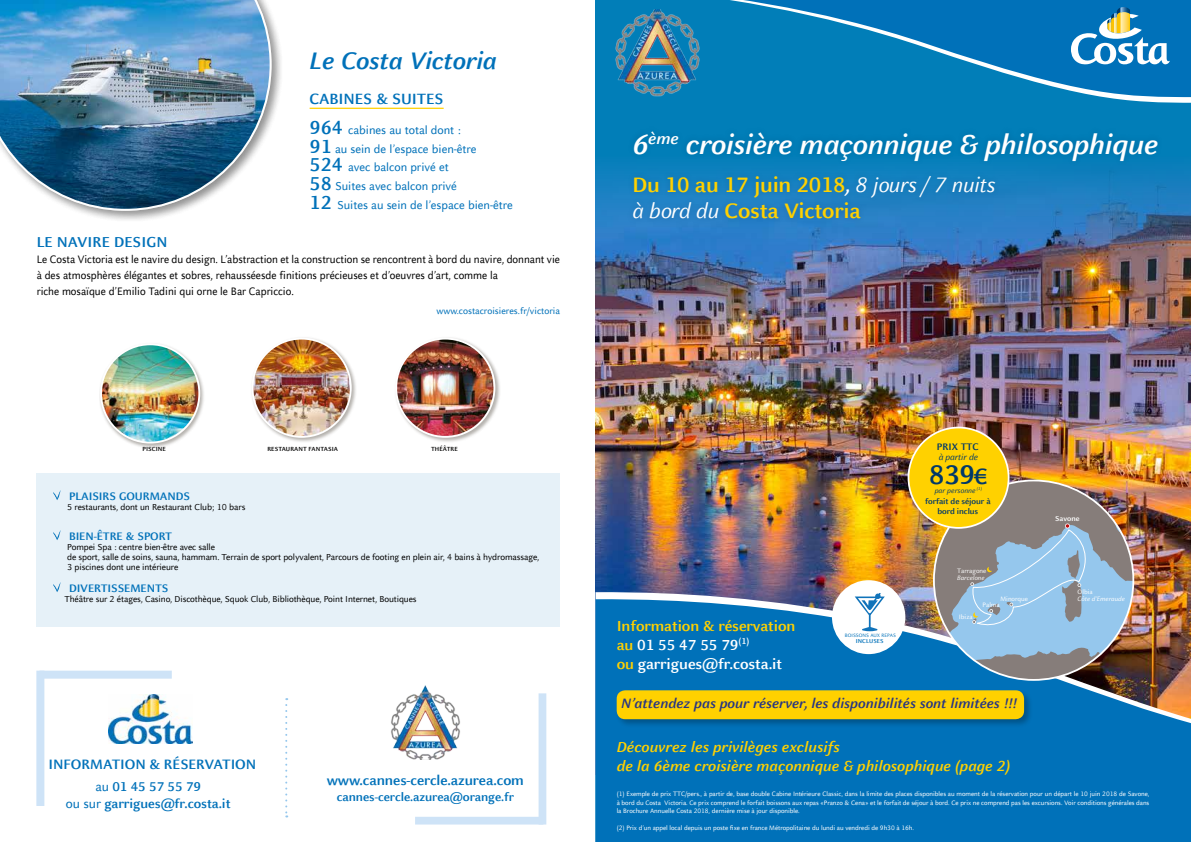
<style>
.page{position:relative;width:1191px;height:842px;background:#fff}
.page>*{position:absolute;margin:0;border:0;box-sizing:border-box;transform-origin:0 0}
.t1{font:italic 700 30.1px "Celeste Sans Offc Pro";letter-spacing:-.01em;color:#fff}
.t2{font:700 29.5px "Celeste Sans Offc Pro";color:#003869}
.t3{font:italic 700 26.3px "Celeste Sans Offc Pro";letter-spacing:-.01em;color:#0071b9}
.t4{font:700 23px/26.5px "Celeste Sans Offc Pro";letter-spacing:-.01em;color:#ffd100}
.t5{font:700 16.4px "Celeste Sans Offc Pro";letter-spacing:-.01em;color:#0071b9}
.t6{font:italic 700 16px/19.2px "Celeste Sans Offc Pro";color:#ffd100}
.t7{font:700 16px/19.2px "Celeste Sans Offc Pro";letter-spacing:-.005em;color:#fff}
.t8{font:700 15.9px "Celeste Sans Offc Pro";color:#0071b9}
.t9{font:italic 700 15px "Celeste Sans Offc Pro";color:#283583}
.t10{font:700 15px "Celeste Sans Offc Pro";letter-spacing:-.005em;color:#0071b9}
.t11{font:700 14px/16.8px "Celeste Sans Offc Pro";letter-spacing:-.005em;color:#0071b9;text-align:center}
.t12{font:700 13px "Celeste Sans Offc Pro";letter-spacing:-.005em;color:#0071b9}
.t13{font:12.6px/18.9px "Celeste Sans Offc Pro";color:#0071b9}
.t14{font:700 12px "Celeste Sans Offc Pro";letter-spacing:-.01em;color:#0071b9}
.t15{font:11.9px/15.9px "Celeste Sans Offc Pro";color:#000;scale:.95 1}
.t16{font:700 10.4px "Celeste Sans Offc Pro";letter-spacing:-.01em;color:#003869}
.t17{font:10px "Celeste Sans Offc Pro";color:#0071b9}
.t18{font:italic 9.6px "Celeste Sans Offc Pro";letter-spacing:-.01em;color:#003869}
.t19{font:9.5px/10px "Celeste Sans Offc Pro";letter-spacing:-.01em;color:#000}
.t20{font:700 8.7px/9.2px "Celeste Sans Offc Pro";letter-spacing:-.01em;color:#003869;text-align:center}
.t21{font:700 7.9px "Celeste Sans Offc Pro";color:#fff}
.t22{font:italic 7.8px "Celeste Sans Offc Pro";letter-spacing:.005em;color:#003869}
.t23{font:7px/8.4px "Celeste Sans Offc Pro";letter-spacing:-.005em;color:#fff;text-align:justify}
.t24{font:italic 7px "Celeste Sans Offc Pro";color:#fff}
.t25{font:700 6.6px "Celeste Sans OT";letter-spacing:.005em;color:#000}
.t26{font:700 6.3px "Celeste Sans Offc Pro";color:#0071b9}
.t27{font:5.3px "Celeste Sans Offc Pro";color:#0071b9}
.s1{font-weight:700;font-size:20.6px}
.s2{font-style:italic;color:#fff}
.s3{font-weight:400;font-style:italic;color:#fff}
.s4{font-weight:400}
.s5{font-style:inherit}
.s6{font-size:24.3px}
.s7{color:#ffd100}
</style>
<div class="page">
<div style="left:595px;top:0;width:596px;height:842px;background:#017eb8"></div>
<img style="left:595px;top:169px;width:596px;height:423px">
<svg style="left:595px;top:599px;width:596px;height:243px;fill:#0071b9"></svg>
<svg style="left:1104px;top:97px;width:87px;height:6px"></svg>
<svg style="left:653px;top:0;width:538px;height:97px"></svg>
<svg style="left:1070px;top:7px;width:99px;height:58px"></svg>
<img style="left:615px;top:10px;width:88px;height:87px">
<div style="left:615px;top:689px;width:418px;height:40px;background:#000;opacity:.26"></div>
<div style="left:616px;top:690px;width:408px;height:29px;background:#ffd100;border-radius:9px"></div>
<div style="left:36px;top:671px;width:8px;height:135px;background:#cee3f7"></div>
<div style="left:39px;top:671px;width:133px;height:8px;background:#cee3f7"></div>
<div style="left:0;top:0;width:284px;height:223px;background:#000;opacity:.25"></div>
<img style="left:0;top:0;width:272px;height:211px">
<div style="left:394px;top:336px;width:107px;height:107px;background:#69635a;opacity:.5"></div>
<img style="left:396px;top:339px;width:98px;height:97px">
<div style="left:395px;top:338px;width:100px;height:100px;border:2px solid #fff;border-radius:50%"></div>
<div style="left:99px;top:342px;width:107px;height:107px;background:#69635a;opacity:.5"></div>
<img style="left:101px;top:344px;width:98px;height:99px;border-radius:49px">
<div style="left:100px;top:343px;width:100px;height:100px;border:2px solid #fff;border-radius:50%"></div>
<div style="left:36px;top:473px;width:523px;height:153px;background:#e6f1f8"></div>
<svg style="left:53px;top:490px;width:8px;height:10px"></svg>
<svg style="left:53px;top:530px;width:8px;height:10px"></svg>
<svg style="left:53px;top:582px;width:8px;height:10px"></svg>
<div style="left:250px;top:336px;width:107px;height:107px;background:#69635a;opacity:.5"></div>
<img style="left:252px;top:339px;width:99px;height:98px;border-radius:49px">
<div style="left:251px;top:338px;width:101px;height:100px;border:2px solid #fff;border-radius:50%"></div>
<hr style="left:310px;top:108px;width:134px;height:1px;background:#ffd100">
<div style="left:627px;top:125px;width:537px;height:100px;background:#003869;opacity:.25"></div>
<svg style="left:934px;top:480px;width:199px;height:200px;background:#8d9da9"></svg>
<div style="left:908px;top:427px;width:100px;height:101px;background:#ffd100;border-radius:50%"></div>
<div style="left:907px;top:427px;width:102px;height:102px;border:2px solid #fff;border-radius:50%"></div>
<div style="left:538px;top:693px;width:8px;height:131px;background:#cee3f7"></div>
<div style="left:415px;top:817px;width:128px;height:7px;background:#cee3f7"></div>
<img style="left:108px;top:694px;width:84px;height:49px">
<img style="left:391px;top:685px;width:69px;height:75px">
<svg style="left:285px;top:698px;width:2px;height:119px"></svg>
<div style="left:832px;top:580px;width:73px;height:74px;background:#fff;border-radius:50%"></div>
<svg style="left:854px;top:593px;width:30px;height:38px"></svg>
<h3 class="t3" style="left:310px;top:44px;width:189px">Le Costa Victoria</h3>
<h3 class="t5" style="left:310px;top:88px;width:135px">CABINES &amp; SUITES</h3>
<h3 class="t13" style="left:310px;top:120px;width:205px"><span class="s1">964</span> cabines au total dont :<br><span class="s1">91</span> au sein de l’espace bien-être<br><span class="s1">524</span> avec balcon privé et<br><span class="s1">58</span> Suites avec balcon privé<br><span class="s1">12</span> Suites au sein de l’espace bien-être</h3>
<h1 class="t1" style="left:632px;top:125px;width:527px">6<sup>ème</sup> croisière maçonnique &amp; philosophique</h1>
<h3 class="t4" style="left:632px;top:170px;width:365px">Du 10 au 17 juin 2018<span class="s2">,</span> <span class="s3">8 jours / 7 nuits à bord du</span> Costa Victoria</h3>
<h3 class="t8" style="left:37px;top:232px;width:132px">LE NAVIRE DESIGN</h3>
<p class="t15" style="left:37px;top:251px;width:552px">Le Costa Victoria est le navire du design. L’abstraction et la construction se rencontrent à bord du navire, donnant vie à des atmosphères élégantes et sobres, rehausséesde finitions précieuses et d’oeuvres d’art, comme la<br>riche mosaïque d’Emilio Tadini qui orne le Bar Capriccio.</p>
<h3 class="t17" style="left:436px;top:304px;width:125px">www.costacroisieres.fr/victoria</h3>
<p class="t25" style="left:143px;top:445px;width:25px">PISCINE</p>
<p class="t25" style="left:267px;top:445px;width:72px">RESTAURANT FANTASIA</p>
<p class="t25" style="left:431px;top:445px;width:28px">THÉÂTRE</p>
<h3 class="t14" style="left:69px;top:489px;width:122px">PLAISIRS GOURMANDS</h3>
<h3 class="t19" style="left:67px;top:502px;width:180px">5 restaurants, dont un Restaurant Club; 10 bars</h3>
<h3 class="t14" style="left:69px;top:529px;width:105px">BIEN-ÊTRE &amp; SPORT</h3>
<h3 class="t19" style="left:67px;top:542px;width:473px">Pompei Spa : centre bien-être avec salle<br>de sport, salle de soins, sauna, hammam. Terrain de sport polyvalent, Parcours de footing en plein air, 4 bains à hydromassage,<br>3 piscines dont une intérieure</h3>
<h3 class="t14" style="left:69px;top:581px;width:101px">DIVERTISSEMENTS</h3>
<h3 class="t19" style="left:64px;top:594px;width:354px">Théâtre sur 2 étages, Casino, Discothèque, Squok Club, Bibliothèque, Point Internet, Boutiques</h3>
<h3 class="t10" style="left:49px;top:754px;width:209px">INFORMATION &amp; RÉSERVATION</h3>
<h3 class="t11" style="left:66px;top:778px;width:166px"><span class="s4">au</span> <span class="s5">01 45 57 55 79<br></span><span class="s4">ou sur</span> garrigues@fr.costa.it</h3>
<h3 class="t10" style="left:327px;top:771px;width:199px">www.cannes-cercle.azurea.com</h3>
<h3 class="t12" style="left:337px;top:788px;width:179px">cannes-cercle.azurea@orange.fr</h3>
<h3 class="t16" style="left:937px;top:440px;width:43px">PRIX TTC</h3>
<h3 class="t18" style="left:938px;top:451px;width:41px">à partir de</h3>
<h2 class="t2" style="left:928px;top:455px;width:60px">839<span class="s6">€</span></h2>
<p class="t22" style="left:934px;top:485px;width:49px">par personne <sup>(1)</sup></p>
<p class="t20" style="left:925px;top:497px;width:67px">forfait de séjour à bord inclus</p>
<p class="t23" style="left:957px;top:567px;width:31px">Tarragone</p>
<p class="t24" style="left:957px;top:574px;width:29px">Barcelone</p>
<p class="t23" style="left:1000px;top:594px;width:29px">Minorque</p>
<p class="t23" style="left:982px;top:601px;width:19px">Palma</p>
<p class="t23" style="left:958px;top:612px;width:15px">Ibiza</p>
<h3 class="t7" style="left:616px;top:615px;width:180px"><span class="s7">Information &amp; réservation au</span> 01 55 47 55 79<sup>(1)<br></sup><span class="s7">ou</span> garrigues@fr.costa.it</h3>
<h3 class="t9" style="left:621px;top:694px;width:397px">N’attendez pas pour réserver, les disponibilités sont limitées !!!</h3>
<h3 class="t6" style="left:616px;top:737px;width:395px">Découvrez les privilèges exclusifs<br>de la 6ème croisière maçonnique &amp; philosophique (page 2)</h3>
<p class="t27" style="left:845px;top:632px;width:53px">BOISSONS AUX REPAS</p>
<p class="t26" style="left:856px;top:637px;width:29px">INCLUSES</p>
<p class="t21" style="left:1055px;top:514px;width:26px">Savone</p>
<p class="t23" style="left:1077px;top:587px;width:17px">Olbia</p>
<p class="t24" style="left:1077px;top:594px;width:49px">Côte d’Emeraude</p>
<p class="t23" style="left:616px;top:789px;width:534px">(1) Exemple de prix TTC/pers., à partir de, base double Cabine Intérieure Classic, dans la limite des places disponibles au moment de la réservation pour un départ le 10 juin 2018 de Savone, à bord du Costa Victoria. Ce prix comprend le forfait boissons aux repas «Pranzo &amp; Cena» et le forfait de séjour à bord. Ce prix ne comprend pas les excursions. Voir conditions générales dans la Brochure Annuelle Costa 2018, dernière mise à jour disponible.</p>
<p class="t23" style="left:616px;top:823px;width:299px">(2) Prix d’un appel local depuis un poste fixe en france Métropolitaine du lundi au vendredi de 9h30 à 16h.</p>
</div>
